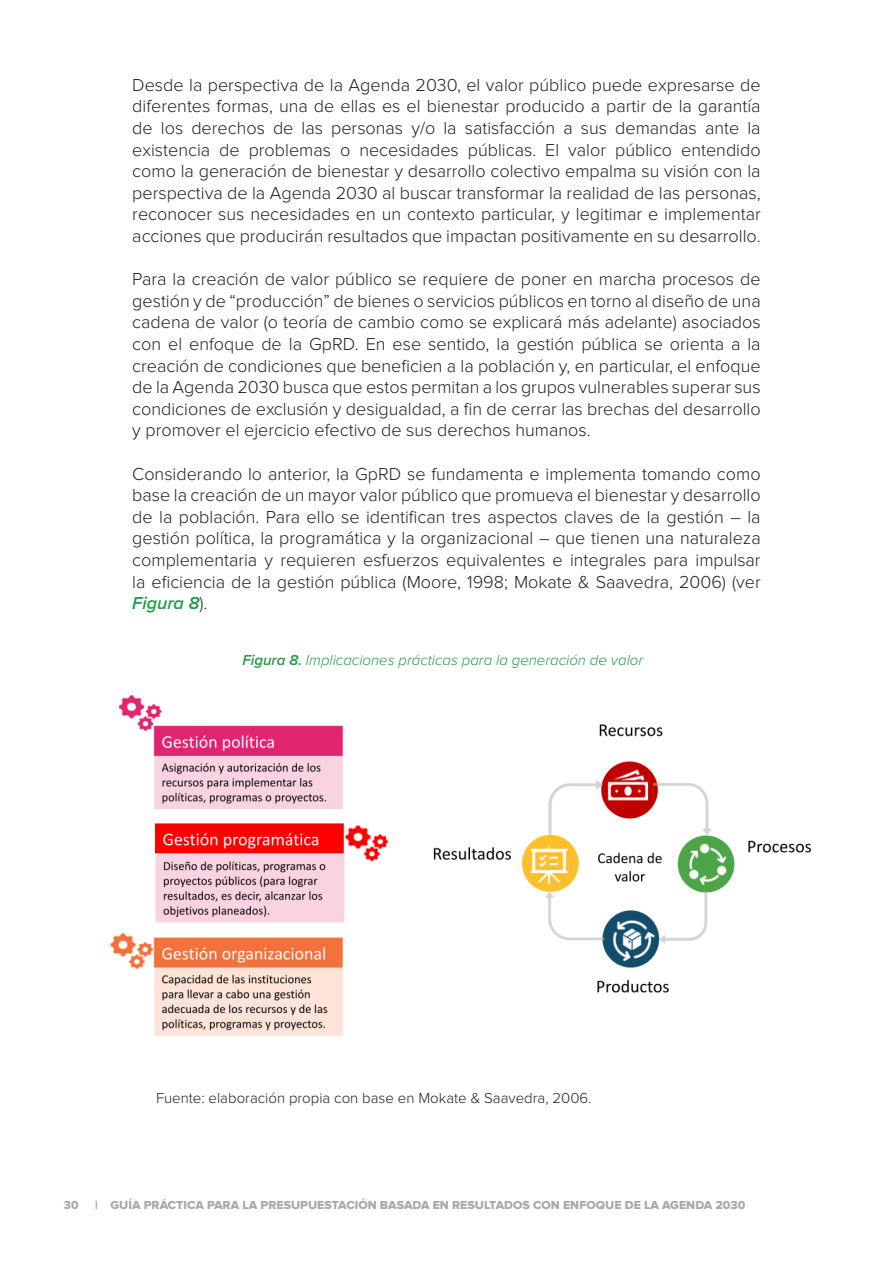
<style>
.page{position:relative;width:893px;height:1263px;background:#fff}
.page>*{position:absolute;margin:0;border:0;box-sizing:border-box;transform-origin:0 0}
.t1{font:300 18px/21.6px "Proxima Nova";color:#231f20;text-align:justify}
.t2{font:300 15px "Proxima Nova";color:#231f20}
.t3{font:italic 300 15px "Proxima Nova";color:#239c47}
.t4{font:12px "Proxima Nova Extrabld";color:#a8a9ad}
.s1{font-weight:600;font-style:italic;color:#239c47}
.s2{font-weight:600}
</style>
<div class="page">
<img style="left:110px;top:695px;width:702px;height:341px">
<p class="t1" style="left:132px;top:74px;width:630px">Desde la perspectiva de la Agenda 2030, el valor público puede expresarse de diferentes formas, una de ellas es el bienestar producido a partir de la garantía de los derechos de las personas y/o la satisfacción a sus demandas ante la existencia de problemas o necesidades públicas. El valor público entendido como la generación de bienestar y desarrollo colectivo empalma su visión con la perspectiva de la Agenda 2030 al buscar transformar la realidad de las personas, reconocer sus necesidades en un contexto particular, y legitimar e implementar acciones que producirán resultados que impactan positivamente en su desarrollo.</p>
<p class="t1" style="left:132px;top:269px;width:630px">Para la creación de valor público se requiere de poner en marcha procesos de gestión y de “producción” de bienes o servicios públicos en torno al diseño de una cadena de valor (o teoría de cambio como se explicará más adelante) asociados con el enfoque de la GpRD. En ese sentido, la gestión pública se orienta a la creación de condiciones que beneficien a la población y, en particular, el enfoque de la Agenda 2030 busca que estos permitan a los grupos vulnerables superar sus condiciones de exclusión y desigualdad, a fin de cerrar las brechas del desarrollo y promover el ejercicio efectivo de sus derechos humanos.</p>
<p class="t1" style="left:132px;top:463px;width:630px">Considerando lo anterior, la GpRD se fundamenta e implementa tomando como base la creación de un mayor valor público que promueva el bienestar y desarrollo de la población. Para ello se identifican tres aspectos claves de la gestión – la gestión política, la programática y la organizacional – que tienen una naturaleza complementaria y requieren esfuerzos equivalentes e integrales para impulsar la eficiencia de la gestión pública (Moore, 1998; Mokate &amp; Saavedra, 2006) (ver <span class="s1">Figura 8</span>).</p>
<p class="t3" style="left:242px;top:653px;width:402px"><span class="s2">Figura 8.</span> Implicaciones prácticas para la generación de valor</p>
<p class="t2" style="left:156px;top:1089px;width:437px">Fuente: elaboración propia con base en Mokate &amp; Saavedra, 2006.</p>
<p class="t4" style="left:64px;top:1198px;width:16px">30</p>
<p class="t4" style="left:95px;top:1198px;width:652px">| GUÍA PRÁCTICA PARA LA PRESUPUESTACIÓN BASADA EN RESULTADOS CON ENFOQUE DE LA AGENDA 2030</p>
</div>
